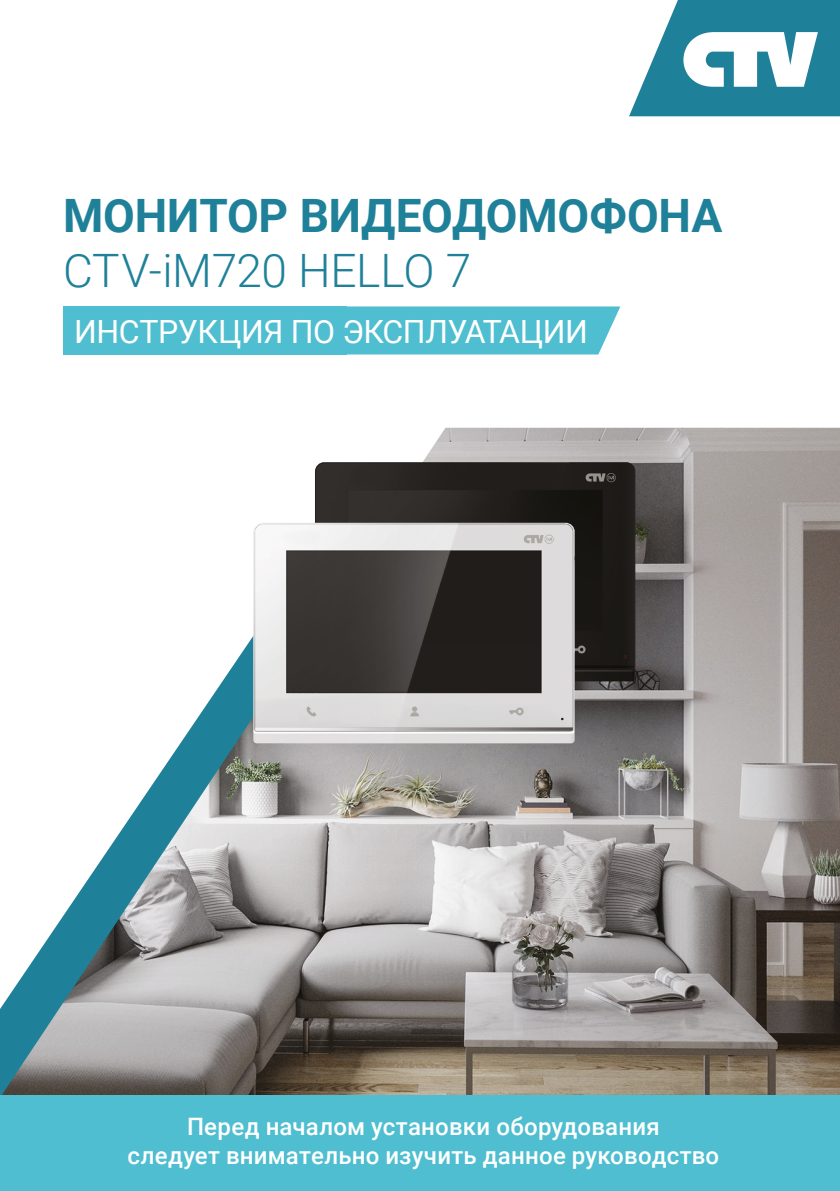
<style>
.page{position:relative;width:840px;height:1191px;background:#fff}
.page>*{position:absolute;margin:0;border:0;box-sizing:border-box;transform-origin:0 0}
.t1{font:700 46px "Roboto";letter-spacing:-.005em;color:#1f8199}
.t2{font:300 46px "Roboto";letter-spacing:-.01em;color:#1f8199}
.t3{font:32px "Roboto";letter-spacing:-.015em;color:#fff}
.t4{font:500 24px/28.8px "Roboto";letter-spacing:.01em;color:#fff;text-align:center}
</style>
<div class="page">
<img style="left:0;top:428px;width:839px;height:666px">
<div style="left:0;top:1094px;width:839px;height:97px;background:#4fbed0"></div>
<div style="left:346px;top:306px;width:274px;height:48px;background:#4fbed0"></div>
<svg style="left:629px;top:0;width:210px;height:116px"></svg>
<div style="left:63px;top:306px;width:283px;height:49px;background:#4fbed0"></div>
<img style="left:315px;top:462px;width:320px;height:219px">
<img style="left:253px;top:523px;width:321px;height:220px">
<h1 class="t1" style="left:63px;top:183px;width:660px">МОНИТОР ВИДЕОДОМОФОНА</h1>
<h1 class="t2" style="left:63px;top:238px;width:409px">CTV-iM720 HELLO 7</h1>
<h2 class="t3" style="left:74px;top:309px;width:515px">ИНСТРУКЦИЯ ПО ЭКСПЛУАТАЦИИ</h2>
<p class="t4" style="left:128px;top:1111px;width:592px">Перед началом установки оборудования<br>следует внимательно изучить данное руководство</p>
</div>
